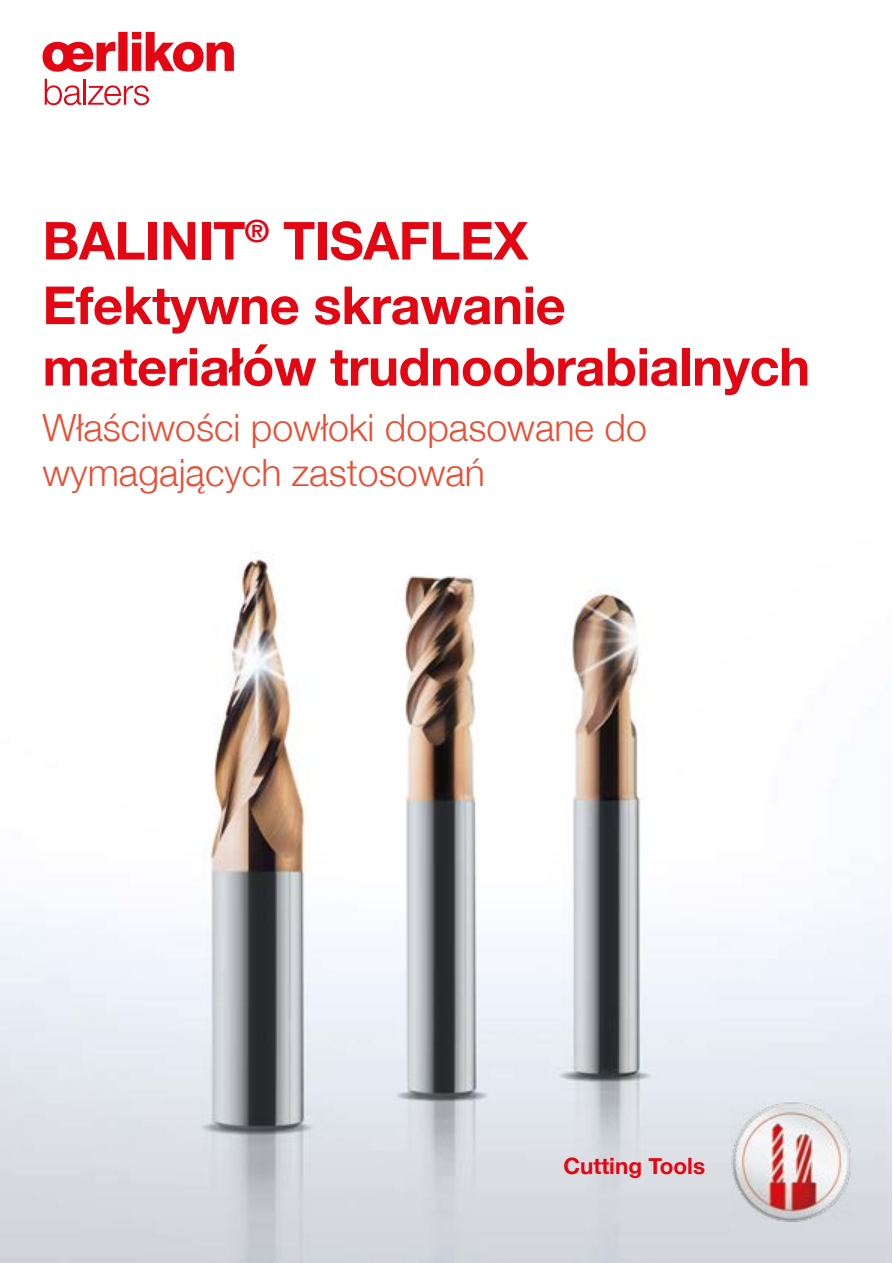
<style>
.page{position:relative;width:893px;height:1263px;background:#fff}
.page>*{position:absolute;margin:0;border:0;box-sizing:border-box;transform-origin:0 0}
.t1{font:700 52.5px/63px "Helvetica Neue";letter-spacing:-.01em;color:#e30613}
.t2{font:300 37.5px/45px "Helvetica Neue";color:#e94f35}
.t3{font:700 22.5px "Helvetica Neue";color:#e30613}
</style>
<div class="page">
<img style="left:0;top:31px;width:891px;height:1232px">
<img style="left:730px;top:1100px;width:123px;height:122px">
<svg style="left:43px;top:32px;width:191px;height:40px"></svg>
<svg style="left:45px;top:79px;width:36px;height:26px"></svg>
<hr style="left:83px;top:79px;width:3px;height:26px;background:#e30613">
<svg style="left:88px;top:85px;width:61px;height:20px"></svg>
<p class="t1" style="left:42px;top:211px;width:769px">BALINIT<sup>®</sup> TISAFLEX<br>Efektywne skrawanie materiałów trudnoobrabialnych</p>
<p class="t2" style="left:43px;top:402px;width:606px">Właściwości powłoki dopasowane do wymagających zastosowań</p>
<p class="t3" style="left:563px;top:1148px;width:143px">Cutting Tools</p>
</div>
